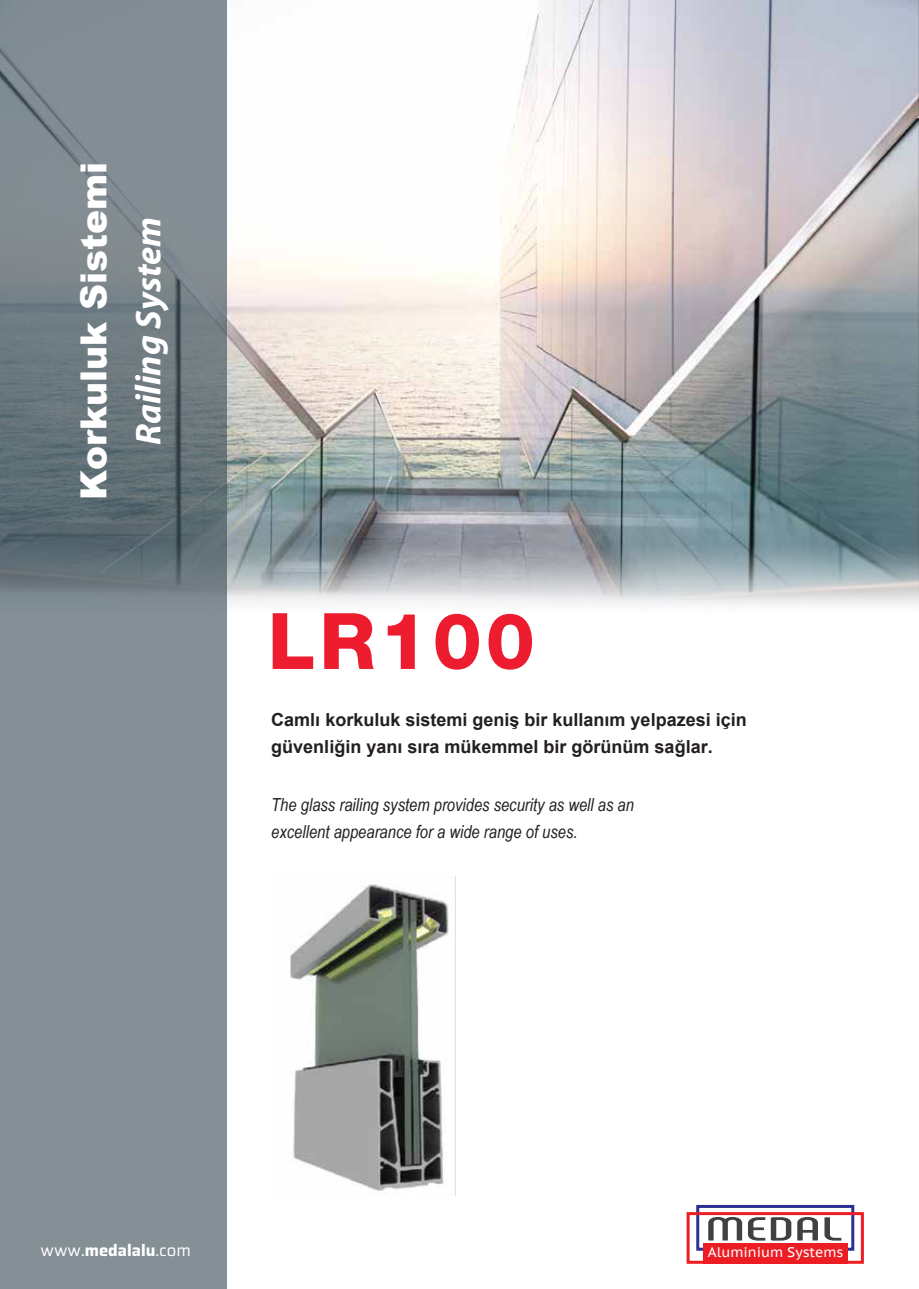
<style>
.page{position:relative;width:919px;height:1289px;background:#fff}
.page>*{position:absolute;margin:0;border:0;box-sizing:border-box;transform-origin:0 0}
.t1{font:800 78px "Helvetica Neue LT Pro";letter-spacing:.05em;color:#ed1c2e}
.t2{font:900 36px "Arial";color:#fff}
.t3{font:italic 700 36px "Myriad Pro";color:#fff}
.t4{font:700 33.15px "Phenomena";color:#414042;scale:1.82 1}
.t5{font:700 18px/27px "Arial";color:#231f20}
.t6{font:italic 18px/27px "Arial Narrow";color:#231f20}
.t7{font:16.5px "Saira";color:#fff}
.t8{font:13.8px "PT Sans Caption";color:#fff}
.s1{font-weight:700}
</style>
<div class="page">
<img style="left:226px;top:0;width:692px;height:613px">
<svg style="left:0;top:0;width:226px;height:1288px;background:#7b878e"></svg>
<img style="left:290px;top:884px;width:159px;height:307px">
<div style="left:696px;top:1204px;width:158px;height:46px;border:3px solid #2e3092"></div>
<div style="left:686px;top:1212px;width:177px;height:51px;border:3px solid #ed1d24"></div>
<div style="left:703px;top:1242px;width:144px;height:21px;background:#ed1d24"></div>
<h2 class="t2" style="left:68px;top:500px;width:339px;rotate:-90deg">Korkuluk Sistemi</h2>
<h2 class="t3" style="left:125px;top:445px;width:230px;rotate:-90deg">Railing System</h2>
<h1 class="t1" style="left:268px;top:594px;width:268px">LR100</h1>
<p class="t5" style="left:271px;top:706px;width:477px">Camlı korkuluk sistemi geniş bir kullanım yelpazesi için güvenliğin yanı sıra mükemmel bir görünüm sağlar.</p>
<p class="t6" style="left:271px;top:790px;width:364px">The glass railing system provides security as well as an excellent appearance for a wide range of uses.</p>
<p class="t7" style="left:41px;top:1237px;width:152px">www.<span class="s1">medalalu</span>.com</p>
<h3 class="t4" style="left:705px;top:1208px;width:77px">MEDAL</h3>
<p class="t8" style="left:707px;top:1242px;width:137px">Aluminium Systems</p>
</div>
